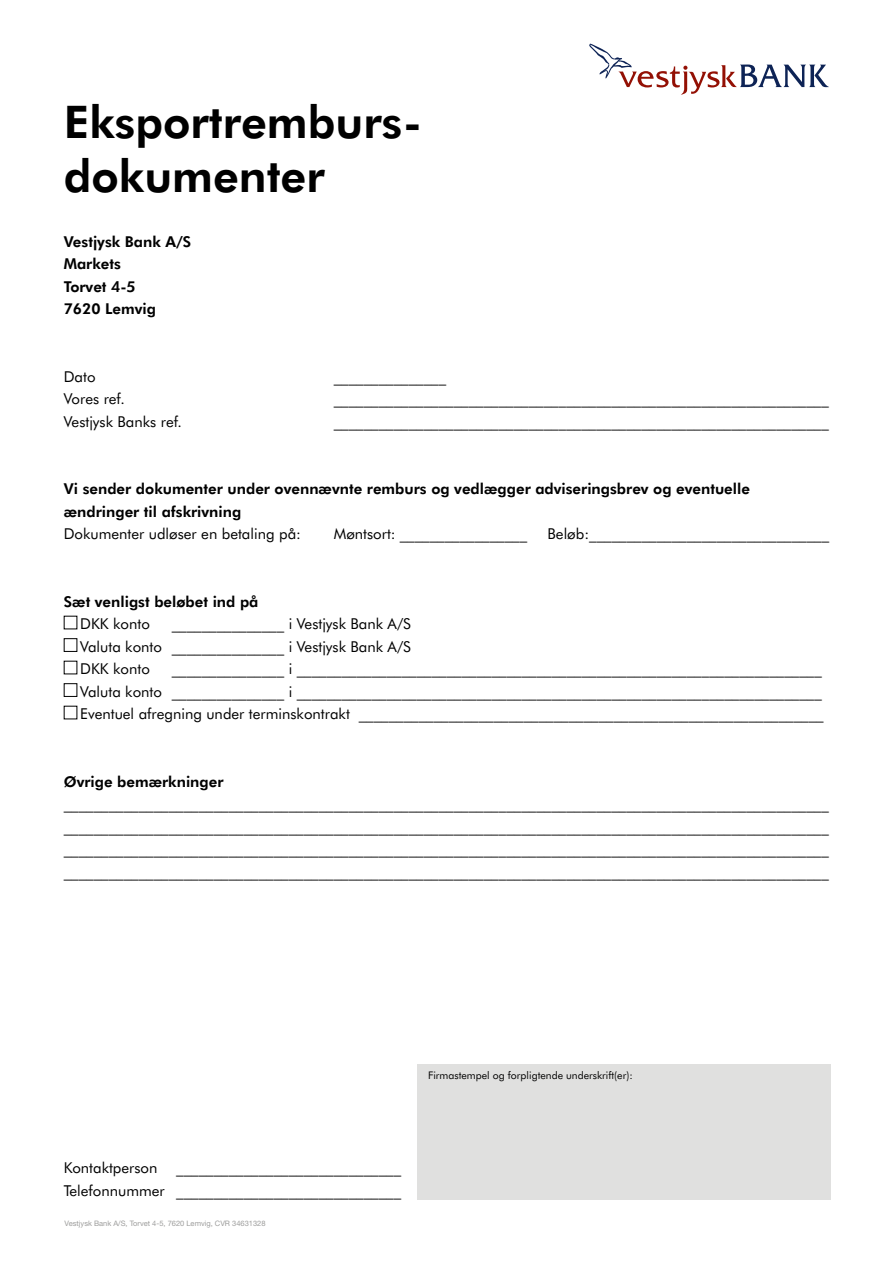
<style>
.page{position:relative;width:893px;height:1263px;background:#fff}
.page>*{position:absolute;margin:0;border:0;box-sizing:border-box;transform-origin:0 0}
.t1{font:700 45px/54px "Futura BT";color:#000}
.t2{font:15px/22.5px "Futura BT";color:#000;text-align:justify}
.t3{font:700 15px/22.5px "Futura BT";color:#000}
.t4{font:10.5px "Futura BT";color:#000}
.t5{font:7.5px "Helvetica Neue LT Pro";color:#9d9d9c}
</style>
<div class="page">
<div style="left:417px;top:1064px;width:413px;height:135px;background:#e0e0df"></div>
<svg style="left:589px;top:44px;width:240px;height:51px"></svg>
<div style="left:64px;top:638px;width:13px;height:14px;border:1px solid #000"></div>
<div style="left:64px;top:683px;width:13px;height:14px;border:1px solid #000"></div>
<h1 class="t1" style="left:64px;top:94px;width:360px">Eksportremburs&shy;dokumenter</h1>
<p class="t3" style="left:64px;top:230px;width:129px">Vestjysk Bank A/S<br>Markets<br>Torvet 4-5<br>7620 Lemvig</p>
<p class="t2" style="left:64px;top:365px;width:33px">Dato</p>
<p class="t2" style="left:64px;top:387px;width:63px">Vores ref.</p>
<p class="t2" style="left:64px;top:410px;width:120px">Vestjysk Banks ref.</p>
<p class="t2" style="left:334px;top:365px;width:114px">_______________</p>
<p class="t2" style="left:334px;top:387px;width:496px">__________________________________________________________________</p>
<p class="t2" style="left:334px;top:410px;width:497px">__________________________________________________________________</p>
<p class="t3" style="left:64px;top:477px;width:688px">Vi sender dokumenter under ovennævnte remburs og vedlægger adviseringsbrev og eventuelle ændringer til afskrivning</p>
<p class="t2" style="left:64px;top:522px;width:239px">Dokumenter udløser en betaling på:</p>
<p class="t2" style="left:334px;top:522px;width:195px">Møntsort: _________________</p>
<p class="t2" style="left:547px;top:522px;width:283px">Beløb:________________________________</p>
<p class="t3" style="left:64px;top:590px;width:196px">Sæt venligst beløbet ind på</p>
<p class="t2" style="left:80px;top:612px;width:71px">DKK konto</p>
<p class="t2" style="left:80px;top:612px;width:332px;text-indent:92px">_______________ i Vestjysk Bank A/S Valuta konto _______________ i Vestjysk Bank A/S DKK konto</p>
<p class="t2" style="left:80px;top:657px;width:745px;text-align:left;text-indent:92px">_______________ i ______________________________________________________________________<br>Valuta konto _______________ i ______________________________________________________________________<br>Eventuel afregning under terminskontrakt ______________________________________________________________</p>
<p class="t3" style="left:64px;top:770px;width:161px">Øvrige bemærkninger</p>
<p class="t2" style="left:64px;top:792px;width:767px">______________________________________________________________________________________________________ ______________________________________________________________________________________________________ ______________________________________________________________________________________________________ ______________________________________________________________________________________________________</p>
<p class="t4" style="left:428px;top:1068px;width:206px">Firmastempel og forpligtende underskrift(er):</p>
<p class="t2" style="left:64px;top:1156px;width:339px">Kontaktperson ______________________________<br>Telefonnummer ______________________________</p>
<p class="t5" style="left:65px;top:1219px;width:202px">Vestjysk Bank A/S, Torvet 4-5, 7620 Lemvig, CVR 34631328</p>
</div>
